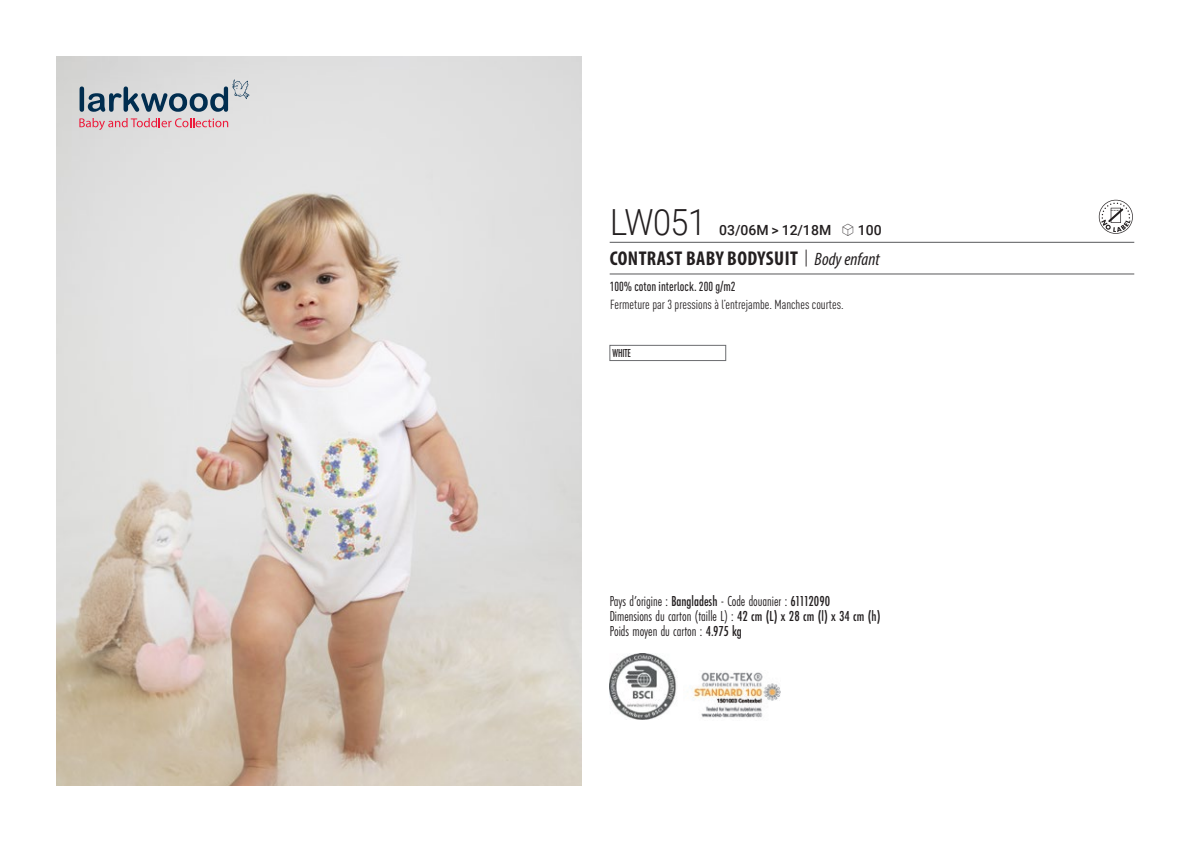
<style>
.page{position:relative;width:1191px;height:842px;background:#fff}
.page>*{position:absolute;margin:0;border:0;box-sizing:border-box;transform-origin:0 0}
.t1{font:300 36px "Roboto";letter-spacing:-.015em;color:#231f20;scale:.9 1}
.t2{font:700 condensed 20px "Myriad Pro";letter-spacing:.02em;color:#231f20}
.t3{font:15px "Futura PT Cond";color:#231f20;scale:.95 1}
.t4{font:500 14px "Roboto";letter-spacing:.005em;color:#231f20}
.t5{font:condensed 13px "DIN Pro";color:#231f20}
.grammage_2020{font:500 condensed 13px "DIN Pro";color:#231f20;scale:.95 1}
.Coloris_nuancier{font:500 12px "Futura PT Cond";letter-spacing:-.01em;color:#231f20;scale:.9 1}
.s1{font-family:"Linotype Shapeshifter";font-weight:400;font-size:16px}
.s2{font-family:"Roboto Condensed";font-weight:300;font-stretch:normal}
.s3{font-family:"Myriad Variable Concept";font-weight:400;font-style:italic;font-stretch:normal;font-size:18px}
.s4{font-weight:500}
</style>
<div class="page">
<img style="left:57px;top:57px;width:524px;height:728px">
<svg style="left:80px;top:79px;width:169px;height:33px;background:#9fabb5"></svg>
<svg style="left:79px;top:118px;width:149px;height:12px;background:#e0aeb6"></svg>
<div style="left:609px;top:345px;width:117px;height:16px;background:#fff;border:1px solid #6c6d70"></div>
<svg style="left:1098px;top:200px;width:34px;height:34px"></svg>
<img style="left:609px;top:654px;width:68px;height:66px">
<img style="left:693px;top:672px;width:87px;height:46px">
<hr style="left:609px;top:242px;width:525px;height:1px;background:#57585a">
<hr style="left:609px;top:274px;width:525px;height:1px;background:#57585a">
<p class="t1" style="left:610px;top:197px;width:108px">LW051</p>
<p class="t4" style="left:719px;top:220px;width:164px">03/06M &gt; 12/18M <span class="s1">S</span> 100</p>
<p class="t2" style="left:610px;top:246px;width:271px">CONTRAST BABY BODYSUIT <span class="s2">|</span> <span class="s3">Body enfant</span></p>
<p class="grammage_2020" style="left:609px;top:277px;width:134px">100% coton interlock. 200 g/m2</p>
<p class="t5" style="left:610px;top:295px;width:235px">Fermeture par 3 pressions à l’entrejambe. Manches courtes.</p>
<p class="Coloris_nuancier" style="left:612px;top:346px;width:22px">WHITE</p>
<p class="t3" style="left:609px;top:592px;width:234px">Pays d’origine : <span class="s4">Bangladesh</span> - Code douanier : <span class="s4">61112090</span></p>
<p class="t3" style="left:609px;top:607px;width:286px">Dimensions du carton (taille L) : <span class="s4">42 cm (L) x 28 cm (l) x 34 cm (h)</span></p>
<p class="t3" style="left:609px;top:622px;width:141px">Poids moyen du carton : <span class="s4">4.975 kg</span></p>
</div>
